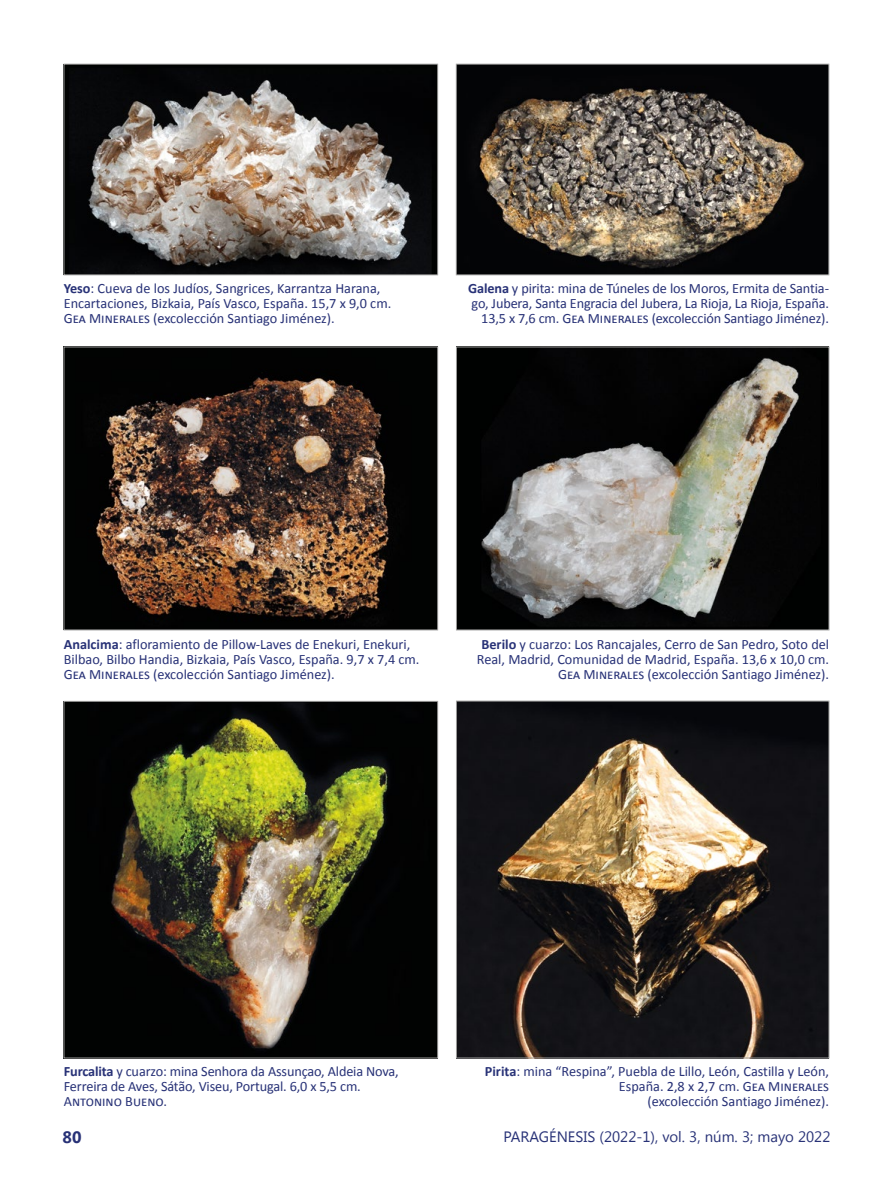
<style>
.page{position:relative;width:893px;height:1191px;background:#fff}
.page>*{position:absolute;margin:0;border:0;box-sizing:border-box;transform-origin:0 0}
.t1{font:700 16.5px "Segoe UI";color:#283277}
.t2{font:15px "Segoe UI";color:#283277}
.pie_foto_artículo_ve{font:14.25px/15px "Calibri";color:#283277}
.s1{font-weight:700}
</style>
<div class="page">
<img style="left:66px;top:66px;width:370px;height:207px">
<div style="left:64px;top:64px;width:374px;height:211px;border:1px solid #9d9d9c"></div>
<img style="left:458px;top:66px;width:369px;height:207px">
<div style="left:456px;top:64px;width:373px;height:211px;border:1px solid #9d9d9c"></div>
<img style="left:66px;top:703px;width:370px;height:353px">
<div style="left:64px;top:701px;width:374px;height:357px;border:1px solid #9d9d9c"></div>
<img style="left:458px;top:702px;width:369px;height:354px">
<div style="left:456px;top:700px;width:373px;height:358px;border:1px solid #9d9d9c"></div>
<img style="left:66px;top:348px;width:370px;height:280px">
<img style="left:458px;top:348px;width:369px;height:280px">
<p class="pie_foto_artículo_ve" style="left:64px;top:281px;width:318px"><span class="s1">Yeso</span>: Cueva de los Judíos, Sangrices, Karrantza Harana,</p>
<p class="pie_foto_artículo_ve" style="left:64px;top:296px;width:329px">Encartaciones, Bizkaia, País Vasco, España. 15,7 x 9,0 cm.</p>
<p class="pie_foto_artículo_ve" style="left:64px;top:311px;width:273px">Gea Minerales (excolección Santiago Jiménez).</p>
<p class="pie_foto_artículo_ve" style="left:468px;top:281px;width:362px"><span class="s1">Galena</span> y pirita: mina de Túneles de los Moros, Ermita de Santia&shy;go, Jubera, Santa Engracia del Jubera, La Rioja, La Rioja, España.</p>
<p class="pie_foto_artículo_ve" style="left:481px;top:311px;width:349px">13,5 x 7,6 cm. Gea Minerales (excolección Santiago Jiménez).</p>
<p class="pie_foto_artículo_ve" style="left:64px;top:637px;width:357px"><span class="s1">Analcima</span>: afloramiento de Pillow-Laves de Enekuri, Enekuri,<br>Bilbao, Bilbo Handia, Bizkaia, País Vasco, España. 9,7 x 7,4 cm.<br>Gea Minerales (excolección Santiago Jiménez).</p>
<p class="pie_foto_artículo_ve" style="left:477px;top:636px;width:354px;text-align:right"><span class="s1">Berilo</span> y cuarzo: Los Rancajales, Cerro de San Pedro, Soto del<br>Real, Madrid, Comunidad de Madrid, España. 13,6 x 10,0 cm.<br>Gea Minerales (excolección Santiago Jiménez).</p>
<p class="pie_foto_artículo_ve" style="left:64px;top:1064px;width:337px"><span class="s1">Furcalita</span> y cuarzo: mina Senhora da Assunçao, Aldeia Nova,</p>
<p class="pie_foto_artículo_ve" style="left:64px;top:1079px;width:299px">Ferreira de Aves, Sátão, Viseu, Portugal. 6,0 x 5,5 cm.</p>
<p class="pie_foto_artículo_ve" style="left:64px;top:1094px;width:105px">Antonino Bueno.</p>
<p class="pie_foto_artículo_ve" style="left:485px;top:1064px;width:346px;text-align:right"><span class="s1">Pirita</span>: mina “Respina”, Puebla de Lillo, León, Castilla y León,<br>España. 2,8 x 2,7 cm. Gea Minerales</p>
<p class="pie_foto_artículo_ve" style="left:648px;top:1094px;width:183px">(excolección Santiago Jiménez).</p>
<p class="t1" style="left:63px;top:1125px;width:20px">80</p>
<p class="t2" style="left:503px;top:1126px;width:328px">PARAGÉNESIS (2022-1), vol. 3, núm. 3; mayo 2022</p>
</div>
